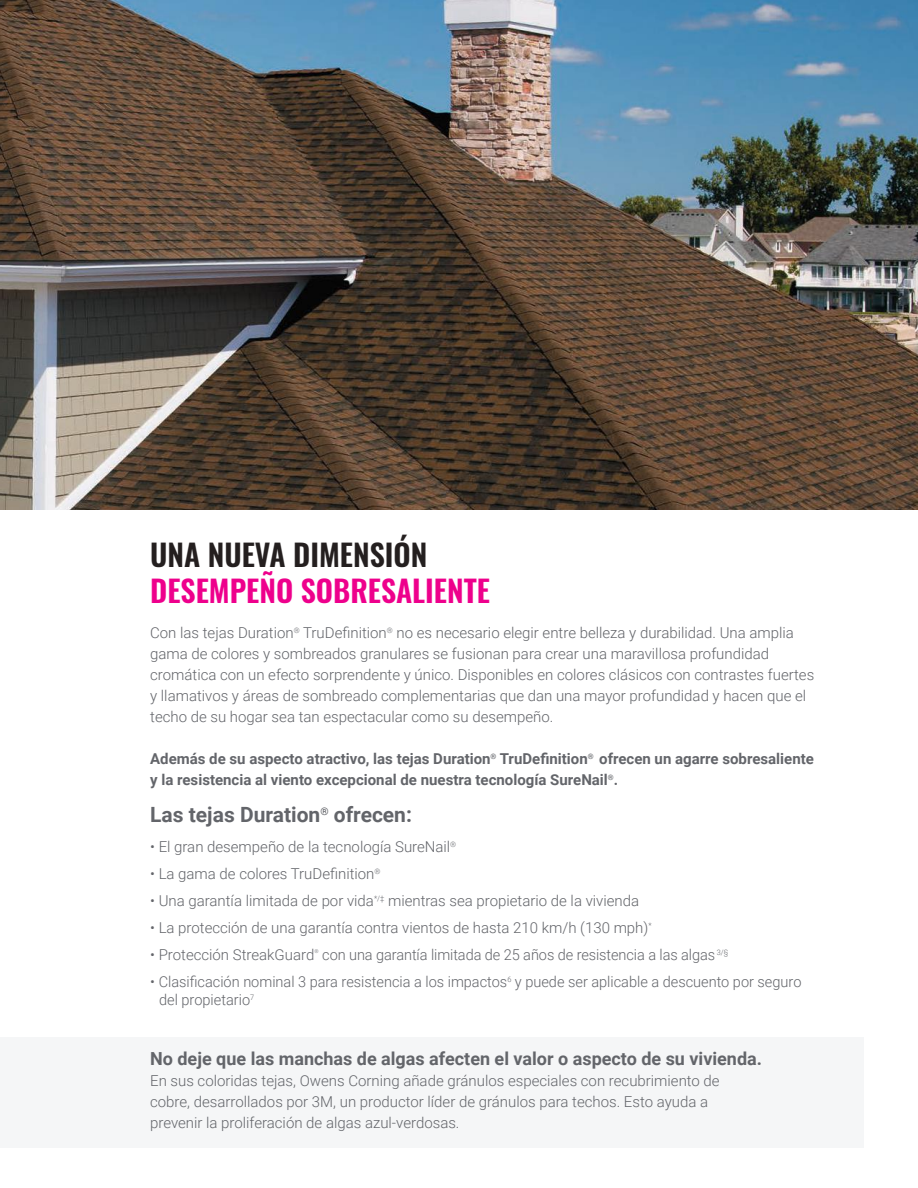
<style>
.page{position:relative;width:918px;height:1188px;background:#fff}
.page>*{position:absolute;margin:0;border:0;box-sizing:border-box;transform-origin:0 0}
.t1{font:600 30px "Oswald";color:#ee008c}
.t2{font:600 30px "Oswald";color:#241f1f}
.t3{font:700 21px "Roboto";color:#63656a}
.t4{font:700 18px "Roboto";color:#63656a}
.t5{font:300 15px/21px "Roboto";color:#63656a}
.t6{font:700 15px/21px "Roboto";color:#63656a}
.t7{font:300 5.25px "Roboto";color:#63656a}
</style>
<div class="page">
<img style="left:0;top:0;width:918px;height:510px">
<div style="left:0;top:1037px;width:864px;height:111px;background:#f5f6f7"></div>
<h1 class="t2" style="left:150px;top:539px;width:279px">UNA NUEVA DIMENSIÓN</h1>
<h1 class="t1" style="left:150px;top:575px;width:341px">DESEMPEÑO SOBRESALIENTE</h1>
<p class="t5" style="left:150px;top:621px;width:666px">Con las tejas Duration<sup>®</sup> TruDefinition<sup>®</sup> no es necesario elegir entre belleza y durabilidad. Una amplia gama de colores y sombreados granulares se fusionan para crear una maravillosa profundidad cromática con un efecto sorprendente y único. Disponibles en colores clásicos con contrastes fuertes y llamativos y áreas de sombreado complementarias que dan una mayor profundidad y hacen que el techo de su hogar sea tan espectacular como su desempeño.</p>
<p class="t6" style="left:150px;top:747px;width:665px">Además de su aspecto atractivo, las tejas Duration<sup>®</sup> TruDefinition<sup>®</sup> ofrecen un agarre sobresaliente y la resistencia al viento excepcional de nuestra tecnología SureNail<sup>®</sup>.</p>
<h2 class="t3" style="left:150px;top:799px;width:263px">Las tejas Duration<sup>®</sup> ofrecen:</h2>
<p class="t5" style="left:150px;top:835px;width:308px">• El gran desempeño de la tecnología SureNail<sup>®</sup></p>
<p class="t5" style="left:150px;top:862px;width:232px">• La gama de colores TruDefinition<sup>®</sup></p>
<p class="t5" style="left:150px;top:889px;width:491px">• Una garantía limitada de por vida<sup>*/‡</sup> mientras sea propietario de la vivienda</p>
<p class="t5" style="left:150px;top:916px;width:503px">• La protección de una garantía contra vientos de hasta 210 km/h (130 mph)<sup>*</sup></p>
<p class="t5" style="left:150px;top:943px;width:166px">• Protección StreakGuard</p>
<p class="t7" style="left:314px;top:948px;width:6px">®</p>
<p class="t5" style="left:322px;top:943px;width:407px">con una garantía limitada de 25 años de resistencia a las algas <sup>3/§</sup></p>
<p class="t5" style="left:159px;top:972px;width:644px;line-height:18px;text-indent:-9px">• Clasificación nominal 3 para resistencia a los impactos<sup>6</sup> y puede ser aplicable a descuento por seguro del propietario<sup>7</sup></p>
<p class="t4" style="left:150px;top:1046px;width:613px">No deje que las manchas de algas afecten el valor o aspecto de su vivienda.</p>
<p class="t5" style="left:150px;top:1070px;width:571px">En sus coloridas tejas, Owens Corning añade gránulos especiales con recubrimiento de cobre, desarrollados por 3M, un productor líder de gránulos para techos. Esto ayuda a prevenir la proliferación de algas azul-verdosas.</p>
</div>
